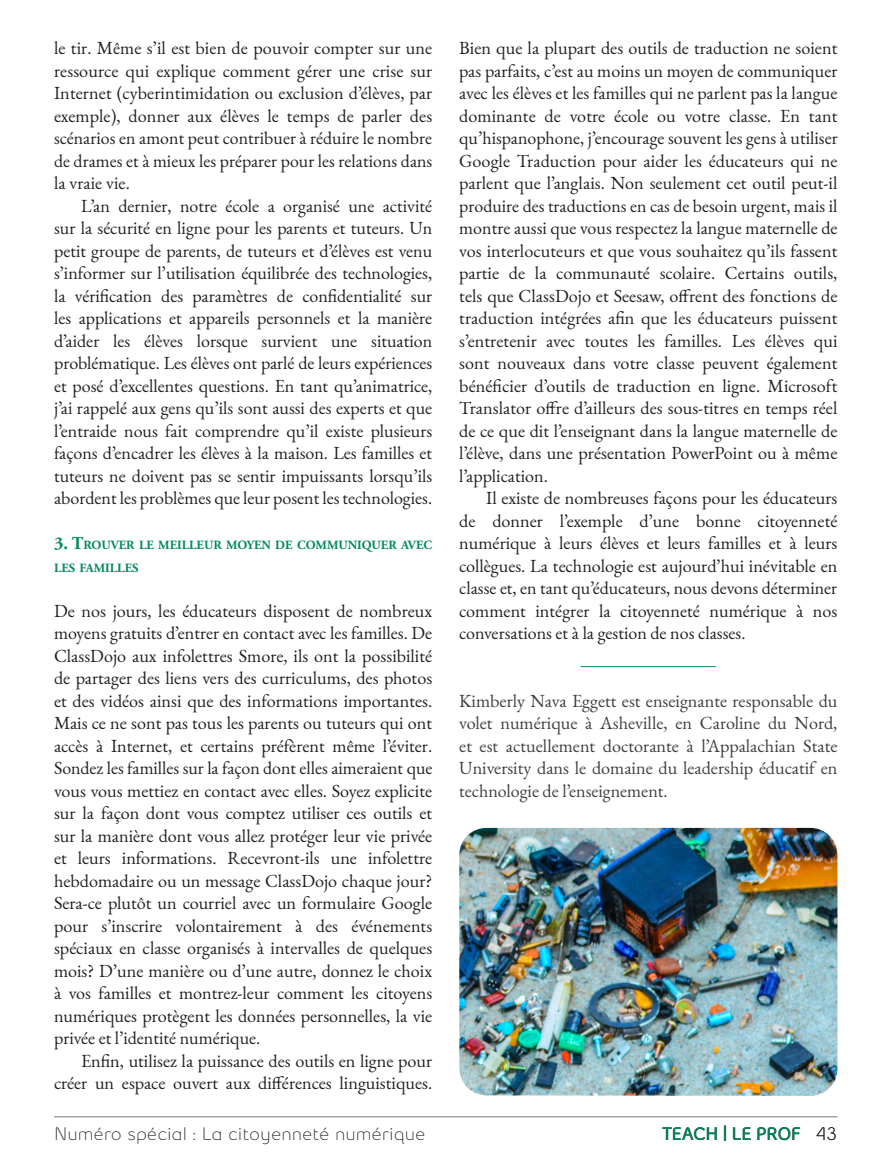
<style>
.page{position:relative;width:878px;height:1175px;background:#fff}
.page>*{position:absolute;margin:0;border:0;box-sizing:border-box;transform-origin:0 0}
.t1{font:18px/22.5px "EB Garamond";color:#231f20;text-align:justify}
.t2{font:18px/22.5px "EB Garamond";color:#3e3e3f;text-align:justify}
.t3{font:18px "Bell Slim";color:#231f20}
.t4{font:800 18px "Bell Slim";color:#008a5a}
.t5{font:700 12.6px/22.5px "Adobe Garamond Pro";color:#008a5a}
.s1{font-size:18px}
.s2{font-weight:400;color:#231f20}
</style>
<div class="page">
<img style="left:459px;top:828px;width:378px;height:267px">
<hr style="left:54px;top:1116px;width:783px;height:1px;background:#797776">
<hr style="left:580px;top:666px;width:136px;height:1px;background:#008a5a">
<p class="t1" style="left:54px;top:37px;width:380px">le tir. Même s’il est bien de pouvoir compter sur une ressource qui explique comment gérer une crise sur Internet (cyberintimidation ou exclusion d’élèves, par exemple), donner aux élèves le temps de parler des scénarios en amont peut contribuer à réduire le nombre de drames et à mieux les préparer pour les relations dans la vraie vie.</p>
<p class="t1" style="left:54px;top:194px;width:380px;text-indent:27px">L’an dernier, notre école a organisé une activité sur la sécurité en ligne pour les parents et tuteurs. Un petit groupe de parents, de tuteurs et d’élèves est venu s’informer sur l’utilisation équilibrée des technologies, la vérification des paramètres de confidentialité sur les applications et appareils personnels et la manière d’aider les élèves lorsque survient une situation problématique. Les élèves ont parlé de leurs expériences et posé d’excellentes questions. En tant qu’animatrice, j’ai rappelé aux gens qu’ils sont aussi des experts et que l’entraide nous fait comprendre qu’il existe plusieurs façons d’encadrer les élèves à la maison. Les familles et tuteurs ne doivent pas se sentir impuissants lorsqu’ils abordent les problèmes que leur posent les technologies.</p>
<p class="t5" style="left:54px;top:534px;width:380px"><span class="s1">3. T</span>ROUVER LE MEILLEUR MOYEN DE COMMUNIQUER AVEC<br>LES FAMILLES</p>
<p class="t1" style="left:54px;top:599px;width:380px">De nos jours, les éducateurs disposent de nombreux moyens gratuits d’entrer en contact avec les familles. De ClassDojo aux infolettres Smore, ils ont la possibilité de partager des liens vers des curriculums, des photos et des vidéos ainsi que des informations importantes.<br>Mais ce ne sont pas tous les parents ou tuteurs qui ont accès à Internet, et certains préfèrent même l’éviter.<br>Sondez les familles sur la façon dont elles aimeraient que vous vous mettiez en contact avec elles. Soyez explicite sur la façon dont vous comptez utiliser ces outils et sur la manière dont vous allez protéger leur vie privée et leurs informations. Recevront-ils une infolettre hebdomadaire ou un message ClassDojo chaque jour?<br>Sera-ce plutôt un courriel avec un formulaire Google pour s’inscrire volontairement à des événements spéciaux en classe organisés à intervalles de quelques mois? D’une manière ou d’une autre, donnez le choix à vos familles et montrez-leur comment les citoyens numériques protègent les données personnelles, la vie privée et l’identité numérique.</p>
<p class="t1" style="left:54px;top:1049px;width:380px;text-align:right">Enfin, utilisez la puissance des outils en ligne pour créer un espace ouvert aux différences linguistiques.</p>
<p class="t1" style="left:459px;top:37px;width:380px">Bien que la plupart des outils de traduction ne soient pas parfaits, c’est au moins un moyen de communiquer avec les élèves et les familles qui ne parlent pas la langue dominante de votre école ou votre classe. En tant qu’hispanophone, j’encourage souvent les gens à utiliser Google Traduction pour aider les éducateurs qui ne parlent que l’anglais. Non seulement cet outil peut-il produire des traductions en cas de besoin urgent, mais il montre aussi que vous respectez la langue maternelle de vos interlocuteurs et que vous souhaitez qu’ils fassent partie de la communauté scolaire. Certains outils, tels que ClassDojo et Seesaw, offrent des fonctions de traduction intégrées afin que les éducateurs puissent s’entretenir avec toutes les familles. Les élèves qui sont nouveaux dans votre classe peuvent également bénéficier d’outils de traduction en ligne. Microsoft Translator offre d’ailleurs des sous-titres en temps réel de ce que dit l’enseignant dans la langue maternelle de l’élève, dans une présentation PowerPoint ou à même l’application.</p>
<p class="t1" style="left:459px;top:487px;width:380px;text-indent:27px">Il existe de nombreuses façons pour les éducateurs de donner l’exemple d’une bonne citoyenneté numérique à leurs élèves et leurs familles et à leurs collègues. La technologie est aujourd’hui inévitable en classe et, en tant qu’éducateurs, nous devons déterminer comment intégrer la citoyenneté numérique à nos conversations et à la gestion de nos classes.</p>
<p class="t2" style="left:459px;top:689px;width:380px">Kimberly Nava Eggett est enseignante responsable du volet numérique à Asheville, en Caroline du Nord, et est actuellement doctorante à l’Appalachian State University dans le domaine du leadership éducatif en technologie de l’enseignement.</p>
<p class="t3" style="left:54px;top:1122px;width:373px">Numéro spécial : La citoyenneté numérique</p>
<p class="t4" style="left:662px;top:1122px;width:176px">TEACH | LE PROF <span class="s2">43</span></p>
</div>
